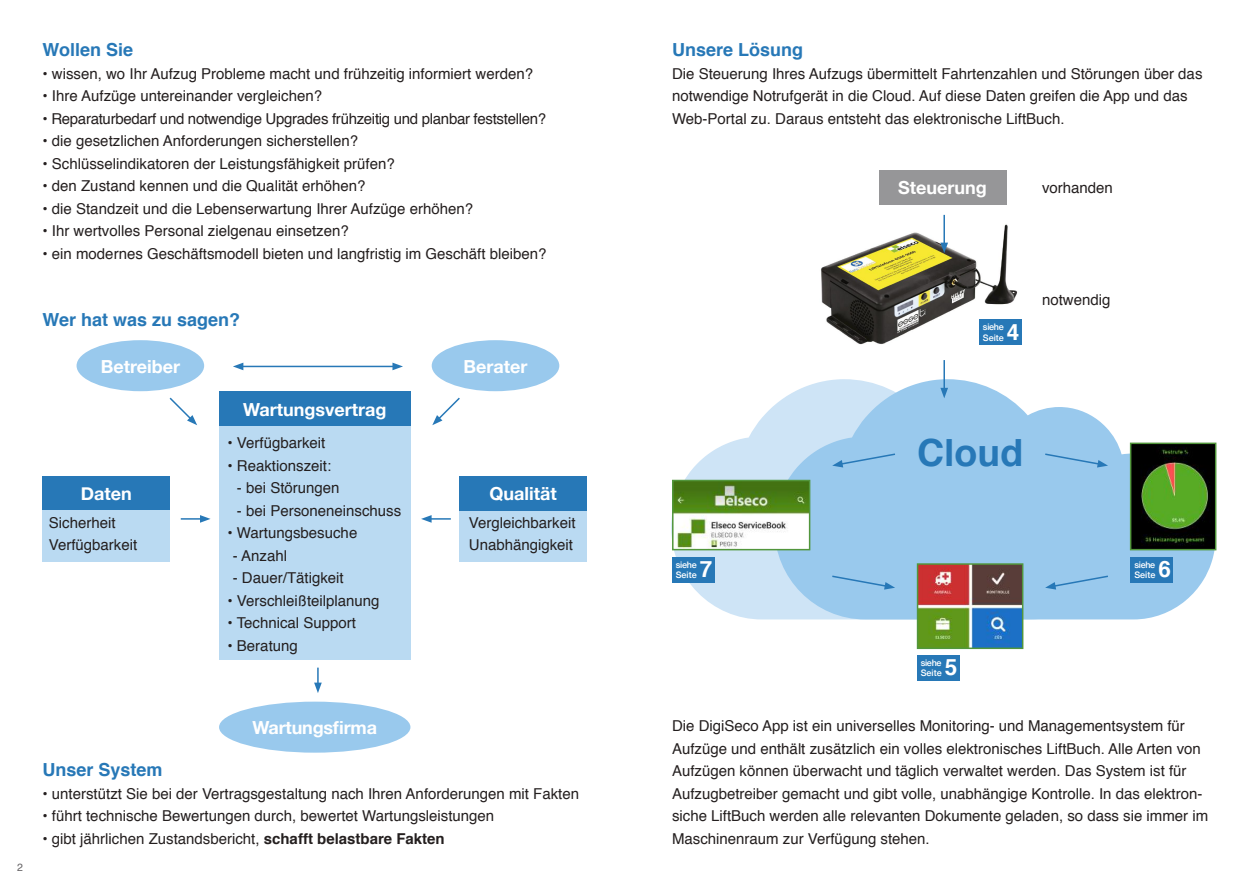
<style>
.page{position:relative;width:1259px;height:893px;background:#fff}
.page>*{position:absolute;margin:0;border:0;box-sizing:border-box;transform-origin:0 0}
.t1{font:700 37.5px "Helvetica";color:#2778b7}
.t2{font:700 22.5px "Helvetica";color:#fff}
.t3{font:700 18px "Helvetica Neue";color:#fff}
.t4{font:700 18px "Helvetica";color:#2778b7}
.t5{font:15px/22.5px "Helvetica";color:#241f1f}
.t6{font:15px "Helvetica";letter-spacing:-.02em;color:#241f1f}
.t7{font:10.5px "Helvetica";color:#656365}
.t8{font:500 9px/10.5px "Helvetica Neue";letter-spacing:-.015em;color:#fff}
.s1{font-weight:700}
</style>
<div class="page">
<svg style="left:671px;top:406px;width:103px;height:213px;fill:#cee4f6"></svg>
<svg style="left:774px;top:379px;width:441px;height:240px;fill:#99c9ed"></svg>
<img style="left:821px;top:224px;width:197px;height:121px">
<div style="left:979px;top:319px;width:42px;height:26px;background:#2778b7"></div>
<div style="left:43px;top:476px;width:127px;height:34px;background:#2778b7"></div>
<div style="left:43px;top:510px;width:127px;height:51px;background:#badaf2"></div>
<div style="left:459px;top:510px;width:128px;height:51px;background:#badaf2"></div>
<div style="left:459px;top:476px;width:128px;height:34px;background:#2778b7"></div>
<div style="left:672px;top:557px;width:42px;height:26px;background:#2778b7"></div>
<img style="left:675px;top:483px;width:132px;height:64px">
<div style="left:672px;top:480px;width:138px;height:70px;border:2px solid #52963c"></div>
<div style="left:1130px;top:557px;width:43px;height:26px;background:#2778b7"></div>
<img style="left:1133px;top:446px;width:80px;height:101px">
<div style="left:1130px;top:443px;width:86px;height:107px;border:2px solid #52963c"></div>
<div style="left:917px;top:655px;width:42px;height:25px;background:#2778b7"></div>
<img style="left:920px;top:566px;width:100px;height:80px">
<div style="left:917px;top:563px;width:106px;height:86px;border:2px solid #52963c"></div>
<div style="left:77px;top:340px;width:127px;height:51px;background:#99c9ed;border-radius:50%"></div>
<div style="left:432px;top:340px;width:127px;height:51px;background:#99c9ed;border-radius:50%"></div>
<hr style="left:241px;top:366px;width:154px;height:1px;background:#2778b7">
<svg style="left:233px;top:363px;width:10px;height:7px"></svg>
<svg style="left:392px;top:363px;width:11px;height:7px"></svg>
<hr style="left:181px;top:518px;width:21px;height:2px;background:#2778b7">
<svg style="left:200px;top:515px;width:10px;height:8px"></svg>
<hr style="left:429px;top:518px;width:22px;height:2px;background:#2778b7">
<svg style="left:421px;top:515px;width:10px;height:8px"></svg>
<svg style="left:432px;top:397px;width:28px;height:28px"></svg>
<svg style="left:1045px;top:574px;width:64px;height:16px"></svg>
<svg style="left:1043px;top:452px;width:65px;height:15px"></svg>
<svg style="left:832px;top:452px;width:64px;height:15px"></svg>
<svg style="left:830px;top:574px;width:65px;height:16px"></svg>
<svg style="left:169px;top:397px;width:28px;height:28px"></svg>
<div style="left:219px;top:702px;width:191px;height:51px;background:#99c9ed;border-radius:50%"></div>
<div style="left:219px;top:426px;width:191px;height:234px;background:#badaf2"></div>
<div style="left:219px;top:392px;width:191px;height:34px;background:#2778b7"></div>
<svg style="left:314px;top:668px;width:8px;height:25px"></svg>
<hr style="left:943px;top:215px;width:2px;height:30px;background:#2778b7">
<svg style="left:940px;top:243px;width:8px;height:10px"></svg>
<hr style="left:943px;top:360px;width:2px;height:30px;background:#2778b7">
<svg style="left:940px;top:388px;width:8px;height:10px"></svg>
<div style="left:878px;top:170px;width:128px;height:34px;background:#969698"></div>
<p class="t4" style="left:43px;top:35px;width:92px">Wollen Sie</p>
<p class="t5" style="left:43px;top:62px;width:492px">• wissen, wo Ihr Aufzug Probleme macht und frühzeitig informiert werden?</p>
<p class="t5" style="left:43px;top:85px;width:281px">• Ihre Aufzüge untereinander vergleichen?</p>
<p class="t6" style="left:43px;top:107px;width:505px">• Reparaturbedarf und notwendige Upgrades frühzeitig und planbar feststellen?</p>
<p class="t5" style="left:43px;top:130px;width:317px">• die gesetzlichen Anforderungen sicherstellen?</p>
<p class="t5" style="left:43px;top:152px;width:354px">• Schlüsselindikatoren der Leistungsfähigkeit prüfen?</p>
<p class="t5" style="left:43px;top:175px;width:324px">• den Zustand kennen und die Qualität erhöhen?</p>
<p class="t5" style="left:43px;top:197px;width:432px">• die Standzeit und die Lebenserwartung Ihrer Aufzüge erhöhen?</p>
<p class="t5" style="left:43px;top:220px;width:308px">• Ihr wertvolles Personal zielgenau einsetzen?</p>
<p class="t5" style="left:43px;top:242px;width:505px">• ein modernes Geschäftsmodell bieten und langfristig im Geschäft bleiben?</p>
<p class="t4" style="left:43px;top:305px;width:199px">Wer hat was zu sagen?</p>
<p class="t3" style="left:101px;top:353px;width:81px">Betreiber</p>
<p class="t3" style="left:463px;top:353px;width:66px">Berater</p>
<p class="t3" style="left:243px;top:395px;width:145px">Wartungsvertrag</p>
<p class="t5" style="left:227px;top:432px;width:99px">• Verfügbarkeit</p>
<p class="t5" style="left:227px;top:455px;width:105px">• Reaktionszeit:</p>
<p class="t5" style="left:237px;top:477px;width:104px">- bei Störungen</p>
<p class="t5" style="left:237px;top:500px;width:166px">- bei Personeneinschuss</p>
<p class="t5" style="left:227px;top:522px;width:131px">• Wartungsbesuche</p>
<p class="t5" style="left:233px;top:545px;width:56px">- Anzahl</p>
<p class="t5" style="left:233px;top:567px;width:112px">- Dauer/Tätigkeit</p>
<p class="t5" style="left:227px;top:590px;width:153px">• Verschleißteilplanung</p>
<p class="t5" style="left:227px;top:612px;width:130px">• Technical Support</p>
<p class="t5" style="left:227px;top:635px;width:72px">• Beratung</p>
<p class="t3" style="left:81px;top:480px;width:53px">Daten</p>
<p class="t3" style="left:489px;top:480px;width:69px">Qualität</p>
<p class="t5" style="left:49px;top:512px;width:90px">Sicherheit<br>Verfügbarkeit</p>
<p class="t5" style="left:469px;top:512px;width:108px">Vergleichbarkeit<br>Unabhängigkeit</p>
<p class="t7" style="left:17px;top:859px;width:7px">2</p>
<p class="t3" style="left:252px;top:713px;width:126px">Wartungsfirma</p>
<p class="t4" style="left:43px;top:755px;width:122px">Unser System</p>
<p class="t5" style="left:43px;top:782px;width:538px">• unterstützt Sie bei der Vertragsgestaltung nach Ihren Anforderungen mit Fakten</p>
<p class="t5" style="left:43px;top:805px;width:453px">• führt technische Bewertungen durch, bewertet Wartungsleistungen</p>
<p class="t5" style="left:43px;top:827px;width:404px">• gibt jährlichen Zustandsbericht, <span class="s1">schafft belastbare Fakten</span></p>
<p class="t4" style="left:672px;top:35px;width:133px">Unsere Lösung</p>
<p class="t5" style="left:672px;top:62px;width:532px">Die Steuerung Ihres Aufzugs übermittelt Fahrtenzahlen und Störungen über das notwendige Notrufgerät in die Cloud. Auf diese Daten greifen die App und das<br>Web-Portal zu. Daraus entsteht das elektronische LiftBuch.</p>
<p class="t3" style="left:898px;top:173px;width:90px">Steuerung</p>
<p class="t5" style="left:1042px;top:176px;width:72px">vorhanden</p>
<p class="t8" style="left:983px;top:321px;width:23px">siehe<br>Seite</p>
<h2 class="t2" style="left:1007px;top:313px;width:14px">4</h2>
<p class="t5" style="left:1042px;top:289px;width:70px">notwendig</p>
<h1 class="t1" style="left:917px;top:423px;width:108px">Cloud</h1>
<p class="t8" style="left:676px;top:559px;width:23px">siehe<br>Seite</p>
<h2 class="t2" style="left:700px;top:551px;width:14px">7</h2>
<p class="t8" style="left:1134px;top:559px;width:23px">siehe<br>Seite</p>
<h2 class="t2" style="left:1158px;top:551px;width:14px">6</h2>
<p class="t8" style="left:920px;top:657px;width:23px">siehe<br>Seite</p>
<h2 class="t2" style="left:944px;top:649px;width:14px">5</h2>
<p class="t5" style="left:672px;top:715px;width:538px">Die DigiSeco App ist ein universelles Monitoring- und Managementsystem für Aufzüge und enthält zusätzlich ein volles elektronisches LiftBuch. Alle Arten von Aufzügen können überwacht und täglich verwaltet werden. Das System ist für Aufzugbetreiber gemacht und gibt volle, unabhängige Kontrolle. In das elektron&shy;siche LiftBuch werden alle relevanten Dokumente geladen, so dass sie immer im Maschinenraum zur Verfügung stehen.</p>
</div>
